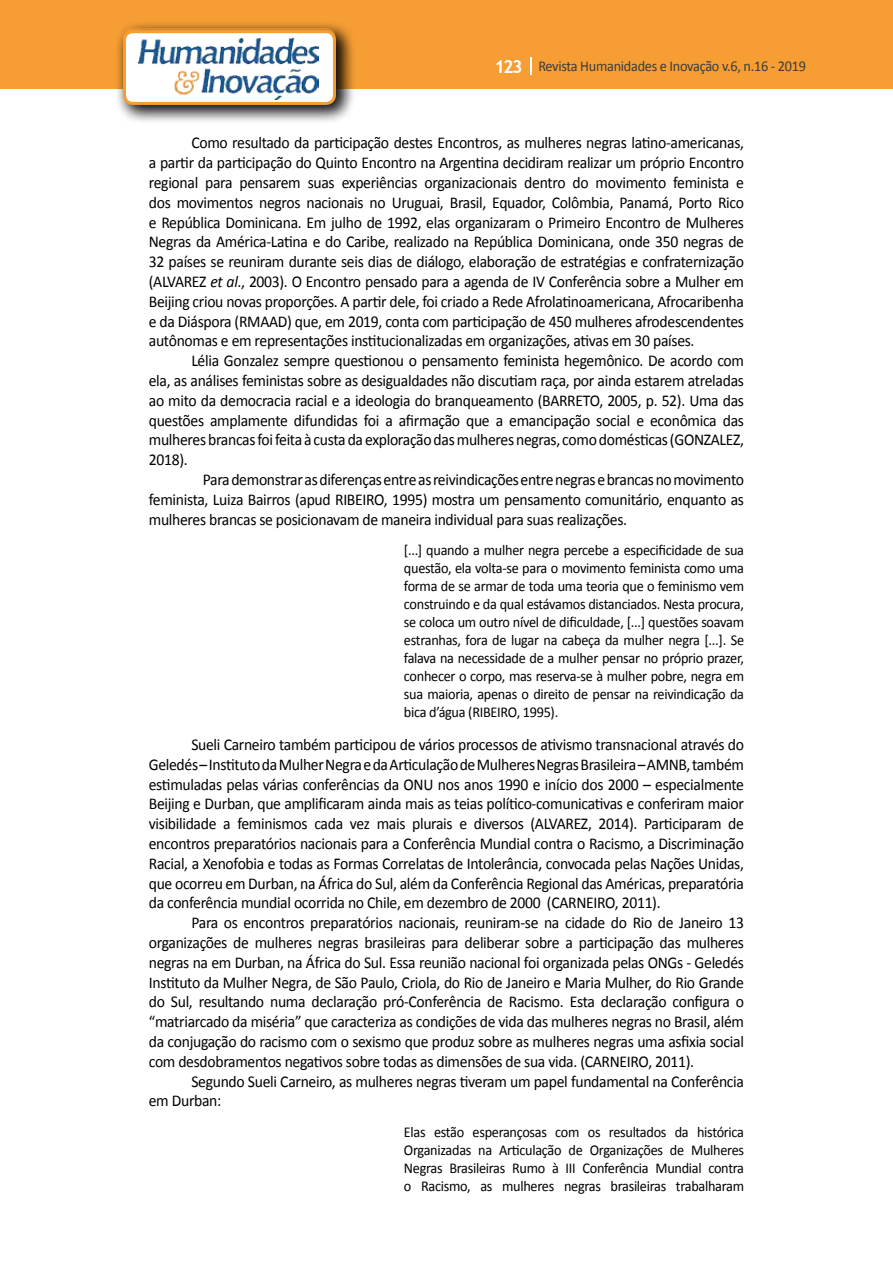
<style>
.page{position:relative;width:893px;height:1263px;background:#fff}
.page>*{position:absolute;margin:0;border:0;box-sizing:border-box;transform-origin:0 0}
.t1{font:16.5px/19.8px "Calibri";letter-spacing:-.02em;color:#000;text-align:justify;scale:.95 1}
.t2{font:15px/18px "Calibri";letter-spacing:-.02em;color:#000;text-align:justify;scale:.95 1}
.t3{font:15px "Calibri";letter-spacing:-.02em;color:#3c3c3b;scale:.95 1}
.s1{font-family:"Trebuchet MS";font-weight:700;font-size:18px;color:#fff}
.s2{font-style:italic}
</style>
<div class="page">
<div style="left:0;top:0;width:893px;height:88px;background:#f69e34"></div>
<svg style="left:530px;top:57px;width:2px;height:18px"></svg>
<div style="left:115px;top:22px;width:241px;height:103px;background:#000;opacity:.75"></div>
<div style="left:125px;top:32px;width:209px;height:71px;background:#fff;border-radius:9px"></div>
<img style="left:138px;top:37px;width:181px;height:62px">
<div style="left:123px;top:30px;width:213px;height:75px;border:3px solid #f69e34;border-radius:9px"></div>
<p class="t3" style="left:495px;top:57px;width:329px"><span class="s1">123</span> Revista Humanidades e Inovação v.6, n.16 - 2019</p>
<p class="t1" style="left:149px;top:133px;width:628px;text-indent:43px">Como resultado da participação destes Encontros, as mulheres negras latino-americanas, a partir da participação do Quinto Encontro na Argentina decidiram realizar um próprio Encontro regional para pensarem suas experiências organizacionais dentro do movimento feminista e dos movimentos negros nacionais no Uruguai, Brasil, Equador, Colômbia, Panamá, Porto Rico e República Dominicana. Em julho de 1992, elas organizaram o Primeiro Encontro de Mulheres Negras da América-Latina e do Caribe, realizado na República Dominicana, onde 350 negras de 32 países se reuniram durante seis dias de diálogo, elaboração de estratégias e confraternização (ALVAREZ <span class="s2">et al</span>., 2003). O Encontro pensado para a agenda de IV Conferência sobre a Mulher em Beijing criou novas proporções. A partir dele, foi criado a Rede Afrolatinoamericana, Afrocaribenha e da Diáspora (RMAAD) que, em 2019, conta com participação de 450 mulheres afrodescendentes autônomas e em representações institucionalizadas em organizações, ativas em 30 países.</p>
<p class="t1" style="left:149px;top:351px;width:628px;text-indent:43px">Lélia Gonzalez sempre questionou o pensamento feminista hegemônico. De acordo com ela, as análises feministas sobre as desigualdades não discutiam raça, por ainda estarem atreladas ao mito da democracia racial e a ideologia do branqueamento (BARRETO, 2005, p. 52). Uma das questões amplamente difundidas foi a afirmação que a emancipação social e econômica das mulheres brancas foi feita à custa da exploração das mulheres negras, como domésticas (GONZALEZ, 2018).</p>
<p class="t1" style="left:149px;top:470px;width:628px;text-indent:54px">Para demonstrar as diferenças entre as reivindicações entre negras e brancas no movimento feminista, Luiza Bairros (apud RIBEIRO, 1995) mostra um pensamento comunitário, enquanto as mulheres brancas se posicionavam de maneira individual para suas realizações.</p>
<p class="t2" style="left:404px;top:541px;width:360px">[...] quando a mulher negra percebe a especificidade de sua questão, ela volta-se para o movimento feminista como uma forma de se armar de toda uma teoria que o feminismo vem construindo e da qual estávamos distanciados. Nesta procura, se coloca um outro nível de dificuldade, [...] questões soavam estranhas, fora de lugar na cabeça da mulher negra [...]. Se falava na necessidade de a mulher pensar no próprio prazer, conhecer o corpo, mas reserva-se à mulher pobre, negra em sua maioria, apenas o direito de pensar na reivindicação da bica d’água (RIBEIRO, 1995).</p>
<p class="t1" style="left:149px;top:735px;width:628px;text-indent:43px">Sueli Carneiro também participou de vários processos de ativismo transnacional através do Geledés – Instituto da Mulher Negra e da Articulação de Mulheres Negras Brasileira – AMNB, também estimuladas pelas várias conferências da ONU nos anos 1990 e início dos 2000 – especialmente Beijing e Durban, que amplificaram ainda mais as teias político-comunicativas e conferiram maior visibilidade a feminismos cada vez mais plurais e diversos (ALVAREZ, 2014). Participaram de encontros preparatórios nacionais para a Conferência Mundial contra o Racismo, a Discriminação Racial, a Xenofobia e todas as Formas Correlatas de Intolerância, convocada pelas Nações Unidas, que ocorreu em Durban, na África do Sul, além da Conferência Regional das Américas, preparatória da conferência mundial ocorrida no Chile, em dezembro de 2000 (CARNEIRO, 2011).</p>
<p class="t1" style="left:149px;top:913px;width:628px;text-indent:43px">Para os encontros preparatórios nacionais, reuniram-se na cidade do Rio de Janeiro 13 organizações de mulheres negras brasileiras para deliberar sobre a participação das mulheres negras na em Durban, na África do Sul. Essa reunião nacional foi organizada pelas ONGs - Geledés Instituto da Mulher Negra, de São Paulo, Criola, do Rio de Janeiro e Maria Mulher, do Rio Grande do Sul, resultando numa declaração pró-Conferência de Racismo. Esta declaração configura o “matriarcado da miséria” que caracteriza as condições de vida das mulheres negras no Brasil, além da conjugação do racismo com o sexismo que produz sobre as mulheres negras uma asfixia social com desdobramentos negativos sobre todas as dimensões de sua vida. (CARNEIRO, 2011).</p>
<p class="t1" style="left:149px;top:1071px;width:628px;text-indent:43px">Segundo Sueli Carneiro, as mulheres negras tiveram um papel fundamental na Conferência em Durban:</p>
<p class="t2" style="left:404px;top:1123px;width:360px">Elas estão esperançosas com os resultados da histórica Organizadas na Articulação de Organizações de Mulheres Negras Brasileiras Rumo à III Conferência Mundial contra o Racismo, as mulheres negras brasileiras trabalharam</p>
</div>
